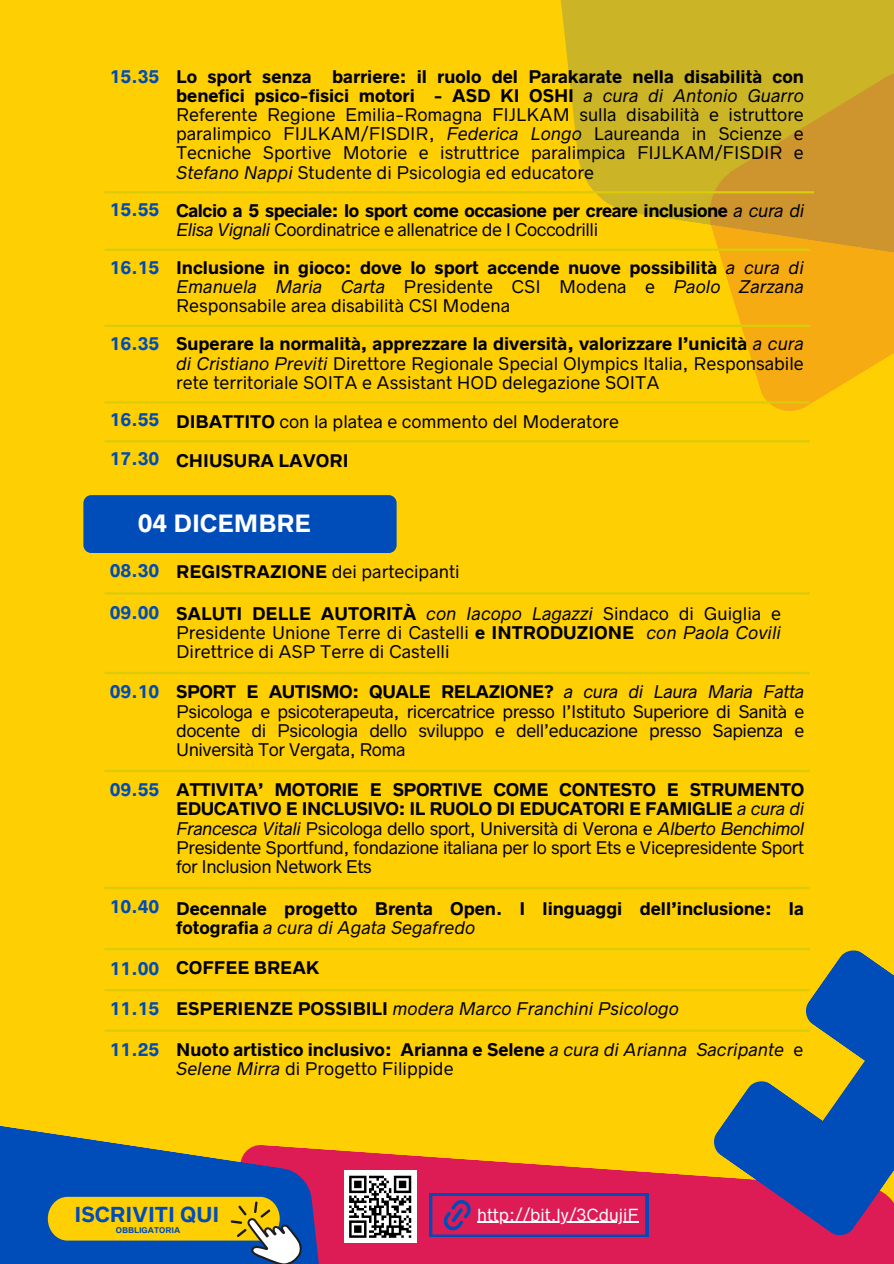
<style>
.page{position:relative;width:894px;height:1264px;background:#fff}
.page>*{position:absolute;margin:0;border:0;box-sizing:border-box;transform-origin:0 0}
.t1{font:700 22.5px "Radnika Next";color:#fff}
.t2{font:700 19.5px "Radnika Next";color:#004cb8}
.t3{font:16.5px/19.2px "Radnika Next";color:#000;text-align:justify}
.t4{font:700 16.5px/19.2px "Radnika Next";color:#000}
.t5{font:700 16.5px/19.2px "Radnika Next";letter-spacing:-.03em;color:#000}
.t6{font:700 16.5px "Radnika Next";color:#004cb8}
.t7{font:italic 16.5px "Radnika Next";color:#000}
.t8{font:15.75px "Radnika Next";color:#fff}
.t9{font:700 7.5px "Radnika Next";color:#004cb8}
.s1{font-weight:700}
.s2{font-style:italic}
.s3{font-weight:400;font-style:italic}
.s4{font-weight:400}
.s5{font-weight:700;font-style:normal}
</style>
<div class="page">
<div style="left:0;top:0;width:893px;height:1263px;background:#fecf02"></div>
<svg style="left:336px;top:1150px;width:557px;height:113px;fill:#dd1c56"></svg>
<svg style="left:0;top:1126px;width:336px;height:137px;fill:#004cb8"></svg>
<svg style="left:557px;top:0;width:336px;height:249px;fill:#cbb426"></svg>
<svg style="left:704px;top:70px;width:189px;height:341px"></svg>
<hr style="left:105px;top:886px;width:704px;height:3px;background:#dbcb09">
<hr style="left:105px;top:191px;width:708px;height:2px;background:#dbcb09">
<hr style="left:105px;top:249px;width:704px;height:2px;background:#dbcb09">
<hr style="left:105px;top:325px;width:704px;height:2px;background:#dbcb09">
<hr style="left:105px;top:401px;width:704px;height:2px;background:#dbcb09">
<hr style="left:105px;top:440px;width:704px;height:2px;background:#dbcb09">
<hr style="left:105px;top:769px;width:704px;height:3px;background:#dbcb09">
<hr style="left:105px;top:989px;width:704px;height:2px;background:#dbcb09">
<hr style="left:105px;top:1029px;width:704px;height:2px;background:#dbcb09">
<svg style="left:711px;top:948px;width:182px;height:289px"></svg>
<svg style="left:48px;top:1196px;width:255px;height:67px"></svg>
<svg style="left:429px;top:1193px;width:219px;height:43px"></svg>
<hr style="left:477px;top:1221px;width:161px;height:1px;background:#fff">
<hr style="left:105px;top:948px;width:704px;height:2px;background:#dbcb09">
<div style="left:83px;top:495px;width:313px;height:58px;background:#004cb8;border-radius:8px"></div>
<hr style="left:105px;top:672px;width:704px;height:2px;background:#dbcb09">
<div style="left:344px;top:1170px;width:72px;height:72px;background:#fff"></div>
<hr style="left:349px;top:1175px;width:17px;height:3px;background:#000">
<hr style="left:369px;top:1175px;width:15px;height:3px;background:#000">
<hr style="left:394px;top:1175px;width:17px;height:3px;background:#000">
<svg style="left:349px;top:1178px;width:62px;height:59px"></svg>
<hr style="left:105px;top:592px;width:704px;height:2px;background:#dbcb09">
<h3 class="t6" style="left:110px;top:67px;width:51px">15.35</h3>
<h4 class="t4" style="left:176px;top:67px;width:137px">Lo sport senza</h4>
<h4 class="t3" style="left:176px;top:67px;width:629px;text-indent:156px"><span class="s1">barriere: il ruolo del Parakarate nella disabilità con benefici psico-fisici motori - ASD KI OSHI</span> <span class="s2">a cura di Antonio Guarro </span>Referente Regione Emilia-Romagna FIJLKAM sulla disabilità e istruttore paralimpico FIJLKAM/FISDIR, <span class="s2">Federica Longo</span> Laureanda in Scienze e Tecniche Sportive Motorie e istruttrice paralimpica FIJLKAM/FISDIR e <span class="s2">Stefano Nappi</span> Studente di Psicologia ed educatore</h4>
<h4 class="t6" style="left:110px;top:200px;width:51px">15.55</h4>
<h3 class="t5" style="left:176px;top:201px;width:629px">Calcio a 5 speciale: lo sport come occasione per creare inclusione <span class="s3">a cura di<br>Elisa Vignali</span> <span class="s4">Coordinatrice e allenatrice de I Coccodrilli</span></h3>
<h3 class="t6" style="left:110px;top:257px;width:51px">16.15</h3>
<h4 class="t3" style="left:176px;top:258px;width:629px"><span class="s1">Inclusione in gioco: dove lo sport accende nuove possibilità</span> <span class="s2">a cura di Emanuela Maria Carta</span> Presidente CSI Modena e <span class="s2">Paolo Zarzana </span>Responsabile area disabilità CSI Modena</h4>
<h3 class="t6" style="left:110px;top:333px;width:51px">16.35</h3>
<h3 class="t3" style="left:176px;top:335px;width:629px"><span class="s1">Superare la normalità, apprezzare la diversità, valorizzare l’unicità</span> <span class="s2">a cura di Cristiano Previti</span> Direttore Regionale Special Olympics Italia, Responsabile rete territoriale SOITA e Assistant HOD delegazione SOITA</h3>
<h3 class="t6" style="left:110px;top:410px;width:51px">16.55</h3>
<h4 class="t3" style="left:176px;top:412px;width:444px"><span class="s1">DIBATTITO</span> con la platea e commento del Moderatore</h4>
<h3 class="t6" style="left:110px;top:449px;width:51px">17.30</h3>
<h4 class="t4" style="left:176px;top:451px;width:174px">CHIUSURA LAVORI</h4>
<h3 class="t1" style="left:138px;top:510px;width:175px">04 DICEMBRE</h3>
<h3 class="t6" style="left:110px;top:561px;width:51px">08.30</h3>
<h3 class="t3" style="left:176px;top:562px;width:285px"><span class="s1">REGISTRAZIONE</span> dei partecipanti</h3>
<h4 class="t3" style="left:176px;top:604px;width:606px"><span class="s1">SALUTI DELLE AUTORITÀ</span> <span class="s2">con Iacopo Lagazzi</span> Sindaco di Guiglia e Presidente Unione Terre di Castelli <span class="s1">e INTRODUZIONE</span> <span class="s2">con Paola Covili </span>Direttrice di ASP Terre di Castelli</h4>
<h3 class="t6" style="left:110px;top:602px;width:51px">09.00</h3>
<h3 class="t6" style="left:110px;top:682px;width:51px">09.10</h3>
<p class="t6" style="left:110px;top:780px;width:51px">09.55</p>
<p class="t3" style="left:176px;top:682px;width:629px"><span class="s1">SPORT E AUTISMO: QUALE RELAZIONE?</span> <span class="s2">a cura di Laura Maria Fatta </span>Psicologa e psicoterapeuta, ricercatrice presso l’Istituto Superiore di Sanità e docente di Psicologia dello sviluppo e dell’educazione presso Sapienza e Università Tor Vergata, Roma</p>
<h4 class="t3" style="left:176px;top:780px;width:629px"><span class="s1">ATTIVITA’ MOTORIE E SPORTIVE COME CONTESTO E STRUMENTO EDUCATIVO E INCLUSIVO: IL RUOLO DI EDUCATORI E FAMIGLIE</span> <span class="s2">a cura di Francesca Vitali</span> Psicologa dello sport, Università di Verona e <span class="s2">Alberto Benchimol </span>Presidente Sportfund, fondazione italiana per lo sport Ets e Vicepresidente Sport for Inclusion Network Ets</h4>
<h4 class="t6" style="left:110px;top:897px;width:51px">10.40</h4>
<h3 class="t4" style="left:176px;top:899px;width:629px">Decennale progetto Brenta Open. I linguaggi dell’inclusione: la fotografia <span class="s3">a cura di Agata Segafredo</span></h3>
<h2 class="t6" style="left:110px;top:958px;width:51px">11.00</h2>
<p class="t4" style="left:176px;top:958px;width:145px">COFFEE BREAK</p>
<h3 class="t6" style="left:110px;top:999px;width:51px">11.15</h3>
<h4 class="t7" style="left:176px;top:999px;width:504px"><span class="s5">ESPERIENZE POSSIBILI</span> modera Marco Franchini Psicologo</h4>
<h4 class="t6" style="left:110px;top:1039px;width:51px">11.25</h4>
<h3 class="t4" style="left:176px;top:1040px;width:628px">Nuoto artistico inclusivo: Arianna e Selene <span class="s3">a cura di Arianna Sacripante</span> <span class="s4">e<br></span><span class="s3">Selene Mirra</span> <span class="s4">di Progetto Filippide</span></h3>
<h1 class="t2" style="left:74px;top:1202px;width:146px">ISCRIVITI QUI</h1>
<h3 class="t9" style="left:116px;top:1225px;width:66px">OBBLIGATORIA</h3>
<h4 class="t8" style="left:477px;top:1205px;width:163px">http://bit.ly/3CdujiF</h4>
</div>
